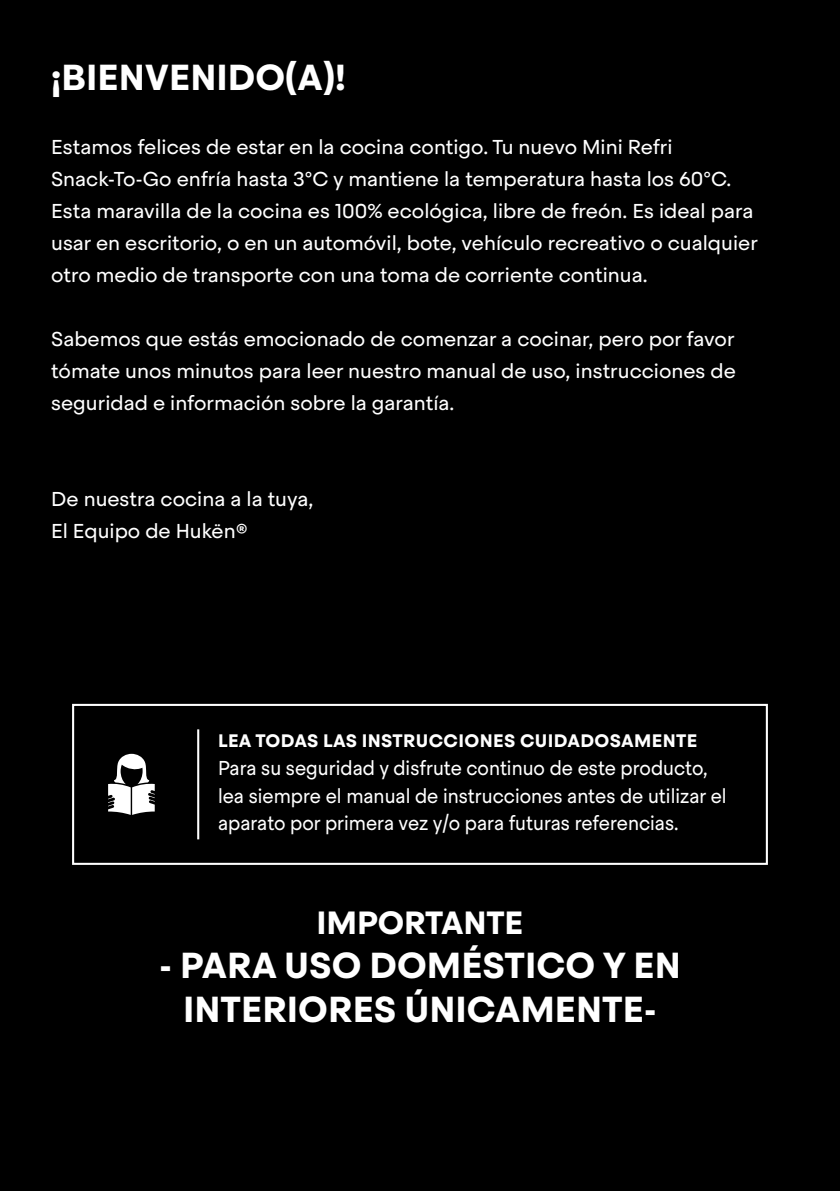
<style>
.page{position:relative;width:840px;height:1191px;background:#fff}
.page>*{position:absolute;margin:0;border:0;box-sizing:border-box;transform-origin:0 0}
.t1{font:700 36px/44px "Steradian";color:#fff;text-align:center}
.t2{font:700 32px "Steradian";letter-spacing:-.005em;color:#fff}
.t3{font:20px/32px "Steradian";color:#fff}
.t4{font:20px/27.6px "Steradian";color:#fff;scale:.92 1}
.t5{font:700 18px "Steradian";letter-spacing:.02em;color:#fff}
</style>
<div class="page">
<hr style="left:839px;top:43px;width:1px;height:53px;background:#f36e23">
<div style="left:0;top:0;width:839px;height:1191px;background:#000"></div>
<hr style="left:839px;top:210px;width:1px;height:102px;background:#fff101">
<div style="left:72px;top:704px;width:695px;height:161px;border:2px solid #fff"></div>
<svg style="left:108px;top:754px;width:47px;height:61px"></svg>
<hr style="left:197px;top:729px;width:2px;height:110px;background:#fff">
<h1 class="t1" style="left:51px;top:56px;width:296px">¡BIENVENIDO(A)!</h1>
<p class="t3" style="left:51px;top:131px;width:707px">Estamos felices de estar en la cocina contigo. Tu nuevo Mini Refri Snack-To-Go enfría hasta 3°C y mantiene la temperatura hasta los 60°C.<br>Esta maravilla de la cocina es 100% ecológica, libre de freón. Es ideal para usar en escritorio, o en un automóvil, bote, vehículo recreativo o cualquier otro medio de transporte con una toma de corriente continua.</p>
<p class="t3" style="left:51px;top:323px;width:686px;text-align:justify">Sabemos que estás emocionado de comenzar a cocinar, pero por favor tómate unos minutos para leer nuestro manual de uso, instrucciones de seguridad e información sobre la garantía.</p>
<p class="t3" style="left:51px;top:483px;width:263px">De nuestra cocina a la tuya,<br>El Equipo de Hukën®</p>
<p class="t5" style="left:218px;top:729px;width:480px">LEA TODAS LAS INSTRUCCIONES CUIDADOSAMENTE</p>
<p class="t4" style="left:218px;top:754px;width:554px">Para su seguridad y disfrute continuo de este producto, lea siempre el manual de instrucciones antes de utilizar el aparato por primera vez y/o para futuras referencias.</p>
<h2 class="t2" style="left:316px;top:902px;width:208px">IMPORTANTE</h2>
<h1 class="t1" style="left:159px;top:943px;width:523px">- PARA USO DOMÉSTICO Y EN<br>INTERIORES ÚNICAMENTE-</h1>
</div>
